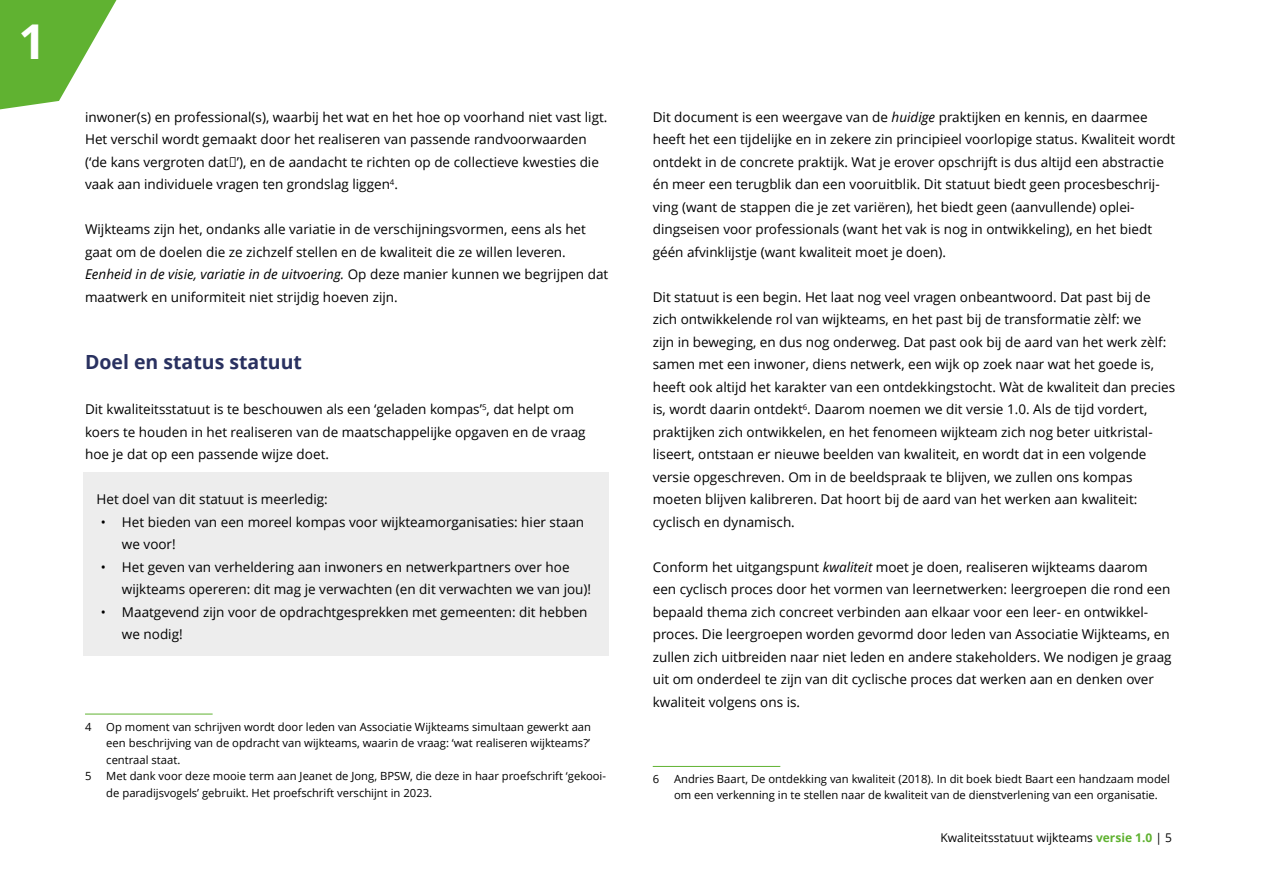
<style>
.page{position:relative;width:1263px;height:893px;background:#fff}
.page>*{position:absolute;margin:0;border:0;box-sizing:border-box;transform-origin:0 0}
.t1{font:700 48px "Open Sans";color:#fff}
.H3_-_paragraafkop{font:700 19.5px "Open Sans";color:#293160}
.P_-_platte_tekst{font:13.5px/22.5px "Open Sans";color:#000}
.P_-_Kader_platte_tek{font:13.5px "Open Sans";color:#000}
.t2{font:12px "Open Sans";color:#000}
.Voetnoot{font:11.25px/16.5px "Open Sans";color:#000}
.s1{font-style:italic}
.s2{font-weight:700;color:#60b231}
</style>
<div class="page">
<svg style="left:0;top:0;width:117px;height:110px"></svg>
<hr style="left:85px;top:714px;width:128px;height:1px;background:#60b231">
<div style="left:84px;top:473px;width:525px;height:48px;background:#ededed"></div>
<div style="left:84px;top:495px;width:525px;height:71px;background:#ededed"></div>
<div style="left:84px;top:540px;width:525px;height:71px;background:#ededed"></div>
<div style="left:84px;top:585px;width:525px;height:71px;background:#ededed"></div>
<hr style="left:653px;top:766px;width:127px;height:1px;background:#60b231">
<h1 class="t1" style="left:18px;top:8px;width:29px">1</h1>
<p class="P_-_platte_tekst" style="left:85px;top:105px;width:524px">inwoner(s) en professional(s), waarbij het wat en het hoe op voorhand niet vast ligt.<br>Het verschil wordt gemaakt door het realiseren van passende randvoorwaarden (‘de kans vergroten dat…’), en de aandacht te richten op de collectieve kwesties die vaak aan individuele vragen ten grondslag liggen<sup>4</sup>.</p>
<p class="P_-_platte_tekst" style="left:85px;top:218px;width:525px">Wijkteams zijn het, ondanks alle variatie in de verschijningsvormen, eens als het gaat om de doelen die ze zichzelf stellen en de kwaliteit die ze willen leveren.<br><span class="s1">Eenheid in de visie, variatie in de uitvoering.</span> Op deze manier kunnen we begrijpen dat maatwerk en uniformiteit niet strijdig hoeven zijn.</p>
<h3 class="H3_-_paragraafkop" style="left:85px;top:348px;width:218px">Doel en status statuut</h3>
<p class="P_-_platte_tekst" style="left:85px;top:398px;width:502px">Dit kwaliteitsstatuut is te beschouwen als een ‘geladen kompas’<sup>5</sup>, dat helpt om koers te houden in het realiseren van de maatschappelijke opgaven en de vraag hoe je dat op een passende wijze doet.</p>
<p class="P_-_Kader_platte_tek" style="left:96px;top:490px;width:233px">Het doel van dit statuut is meerledig:</p>
<p class="P_-_platte_tekst" style="left:122px;top:510px;width:464px;text-indent:-21px">• Het bieden van een moreel kompas voor wijkteamorganisaties: hier staan we voor!</p>
<p class="P_-_platte_tekst" style="left:122px;top:555px;width:471px;text-indent:-21px">• Het geven van verheldering aan inwoners en netwerkpartners over hoe wijkteams opereren: dit mag je verwachten (en dit verwachten we van jou)!</p>
<p class="P_-_platte_tekst" style="left:122px;top:600px;width:467px;text-indent:-21px">• Maatgevend zijn voor de opdrachtgesprekken met gemeenten: dit hebben we nodig!</p>
<p class="Voetnoot" style="left:85px;top:718px;width:8px">4</p>
<p class="Voetnoot" style="left:106px;top:718px;width:486px;text-align:justify">Op moment van schrijven wordt door leden van Associatie Wijkteams simultaan gewerkt aan een beschrijving van de opdracht van wijkteams, waarin de vraag: ‘wat realiseren wijkteams?’ centraal staat.</p>
<p class="Voetnoot" style="left:85px;top:767px;width:8px">5</p>
<p class="Voetnoot" style="left:106px;top:767px;width:501px">Met dank voor deze mooie term aan Jeanet de Jong, BPSW, die deze in haar proefschrift ‘gekooi&shy;de paradijsvogels’ gebruikt. Het proefschrift verschijnt in 2023.</p>
<p class="P_-_platte_tekst" style="left:653px;top:105px;width:524px">Dit document is een weergave van de <span class="s1">huidige</span> praktijken en kennis, en daarmee heeft het een tijdelijke en in zekere zin principieel voorlopige status. Kwaliteit wordt ontdekt in de concrete praktijk. Wat je erover opschrijft is dus altijd een abstractie én meer een terugblik dan een vooruitblik. Dit statuut biedt geen procesbeschrij&shy;ving (want de stappen die je zet variëren), het biedt geen (aanvullende) oplei&shy;dingseisen voor professionals (want het vak is nog in ontwikkeling), en het biedt géén afvinklijstje (want kwaliteit moet je doen).</p>
<p class="P_-_platte_tekst" style="left:653px;top:285px;width:524px">Dit statuut is een begin. Het laat nog veel vragen onbeantwoord. Dat past bij de zich ontwikkelende rol van wijkteams, en het past bij de transformatie zèlf: we<br>zijn in beweging, en dus nog onderweg. Dat past ook bij de aard van het werk zèlf: samen met een inwoner, diens netwerk, een wijk op zoek naar wat het goede is, heeft ook altijd het karakter van een ontdekkingstocht. Wàt de kwaliteit dan precies is, wordt daarin ontdekt<sup>6</sup>. Daarom noemen we dit versie 1.0. Als de tijd vordert, praktijken zich ontwikkelen, en het fenomeen wijkteam zich nog beter uitkristal&shy;liseert, ontstaan er nieuwe beelden van kwaliteit, en wordt dat in een volgende versie opgeschreven. Om in de beeldspraak te blijven, we zullen ons kompas moeten blijven kalibreren. Dat hoort bij de aard van het werken aan kwaliteit: cyclisch en dynamisch.</p>
<p class="P_-_platte_tekst" style="left:653px;top:555px;width:520px">Conform het uitgangspunt <span class="s1">kwaliteit</span> moet je doen, realiseren wijkteams daarom een cyclisch proces door het vormen van leernetwerken: leergroepen die rond een bepaald thema zich concreet verbinden aan elkaar voor een leer- en ontwikkel&shy;proces. Die leergroepen worden gevormd door leden van Associatie Wijkteams, en zullen zich uitbreiden naar niet leden en andere stakeholders. We nodigen je graag uit om onderdeel te zijn van dit cyclische proces dat werken aan en denken over kwaliteit volgens ons is.</p>
<p class="Voetnoot" style="left:653px;top:770px;width:8px">6</p>
<p class="Voetnoot" style="left:674px;top:770px;width:498px">Andries Baart, De ontdekking van kwaliteit (2018). In dit boek biedt Baart een handzaam model om een verkenning in te stellen naar de kwaliteit van de dienstverlening van een organisatie.</p>
<p class="t2" style="left:940px;top:829px;width:233px">Kwaliteitsstatuut wijkteams <span class="s2">versie 1.0</span> | 5</p>
</div>
